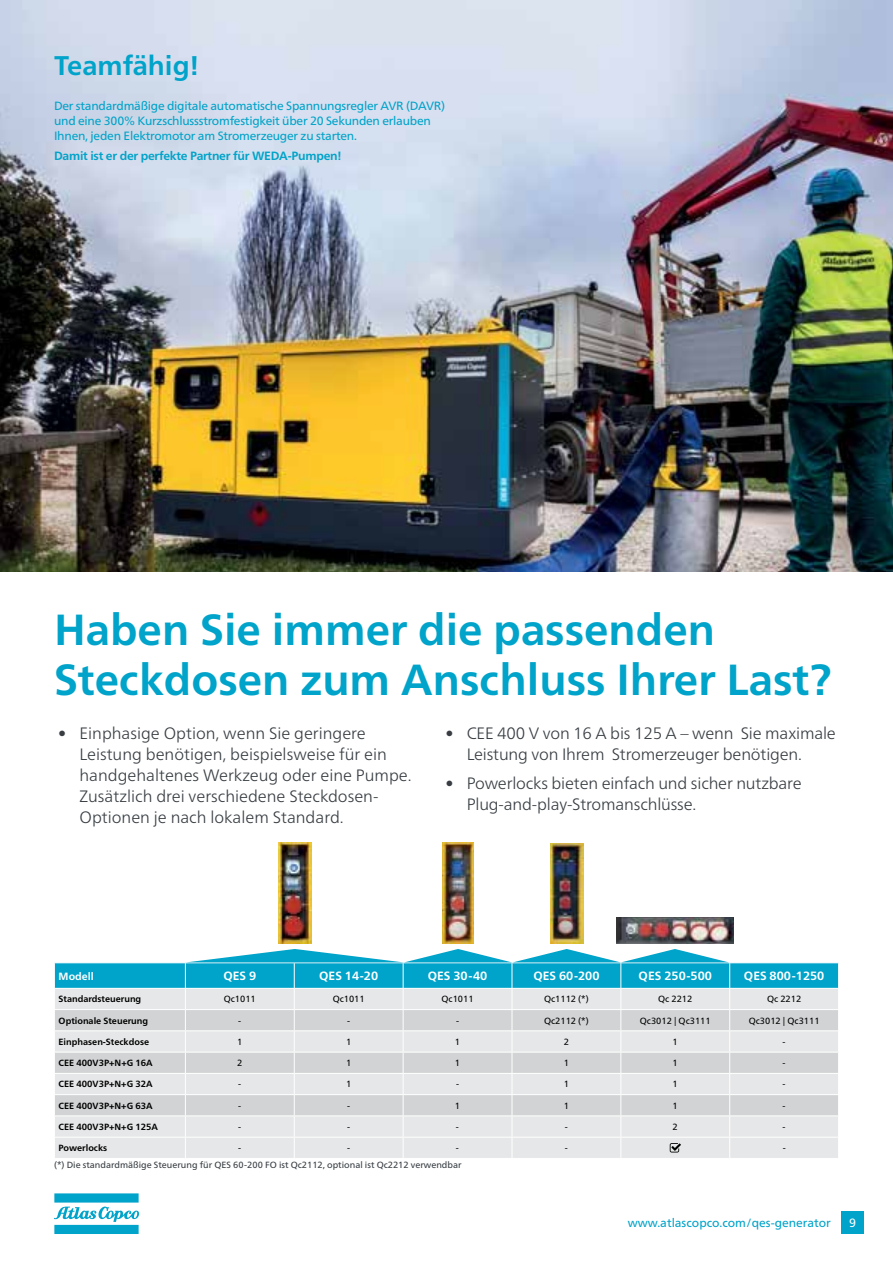
<style>
.page{position:relative;width:893px;height:1263px;background:#fff}
.page>*{position:absolute;margin:0;border:0;box-sizing:border-box;transform-origin:0 0}
.t1{font:700 43.5px/49.5px "Neue Frutiger World";color:#00a3c9}
.t2{font:700 27px "Neue Frutiger World";color:#00a3c9}
.t3{font:300 16.5px/21px "Neue Frutiger World";color:#373d42}
.t4{font:12px/15px "Neue Frutiger World";letter-spacing:-.02em;color:#00a3c9}
.t5{font:700 12px "Neue Frutiger World";color:#fff}
.t6{font:700 12px "Neue Frutiger World";letter-spacing:-.02em;color:#00a3c9}
.t7{font:12px "Neue Frutiger World";color:#00a3c9}
.t8{font:12px "Neue Frutiger World";color:#fff}
.t9{font:700 10.5px "Neue Frutiger World";color:#fff}
.t10{font:700 9px "Neue Frutiger World";color:#000}
.t11{font:9px "Neue Frutiger World";color:#000}
.t12{font:9px "Neue Frutiger World";color:#373d42}
</style>
<div class="page">
<svg style="left:54px;top:1193px;width:85px;height:41px"></svg>
<div style="left:841px;top:1211px;width:23px;height:23px;background:#00a3c9"></div>
<img style="left:0;top:0;width:893px;height:571px">
<img style="left:442px;top:842px;width:32px;height:102px">
<img style="left:278px;top:842px;width:33px;height:102px">
<img style="left:616px;top:918px;width:118px;height:26px">
<img style="left:550px;top:843px;width:33px;height:101px">
<svg style="left:54px;top:949px;width:785px;height:209px;background:#c2d9e0"></svg>
<h2 class="t2" style="left:54px;top:42px;width:146px">Teamfähig!</h2>
<p class="t4" style="left:54px;top:98px;width:393px">Der standardmäßige digitale automatische Spannungsregler AVR (DAVR) und eine 300% Kurzschlussstromfestigkeit über 20 Sekunden erlauben<br>Ihnen, jeden Elektromotor am Stromerzeuger zu starten.</p>
<p class="t6" style="left:54px;top:145px;width:289px">Damit ist er der perfekte Partner für WEDA-Pumpen!</p>
<h1 class="t1" style="left:54px;top:605px;width:779px">Haben Sie immer die passenden<br>Steckdosen zum Anschluss Ihrer Last?</h1>
<p class="t3" style="left:80px;top:722px;width:334px;text-indent:-21px">• Einphasige Option, wenn Sie geringere Leistung benötigen, beispielsweise für ein handgehaltenes Werkzeug oder eine Pumpe.<br>Zusätzlich drei verschiedene Steckdosen-Optionen je nach lokalem Standard.</p>
<p class="t3" style="left:467px;top:722px;width:371px;text-indent:-21px">• CEE 400 V von 16 A bis 125 A – wenn Sie maximale<br>Leistung von Ihrem Stromerzeuger benötigen.</p>
<p class="t3" style="left:467px;top:773px;width:336px;text-indent:-21px">• Powerlocks bieten einfach und sicher nutzbare<br>Plug-and-play-Stromanschlüsse.</p>
<p class="t9" style="left:59px;top:967px;width:37px">Modell</p>
<p class="t5" style="left:223px;top:965px;width:34px">QES 9</p>
<p class="t5" style="left:319px;top:965px;width:60px">QES 14-20</p>
<p class="t5" style="left:428px;top:965px;width:61px">QES 30-40</p>
<p class="t5" style="left:533px;top:965px;width:68px">QES 60-200</p>
<p class="t5" style="left:639px;top:965px;width:75px">QES 250-500</p>
<p class="t5" style="left:744px;top:965px;width:82px">QES 800-1250</p>
<p class="t10" style="left:59px;top:991px;width:84px">Standardsteuerung</p>
<p class="t11" style="left:224px;top:992px;width:34px">Qc1011</p>
<p class="t11" style="left:333px;top:992px;width:34px">Qc1011</p>
<p class="t11" style="left:441px;top:992px;width:34px">Qc1011</p>
<p class="t11" style="left:544px;top:992px;width:46px">Qc1112 (*)</p>
<p class="t11" style="left:658px;top:992px;width:36px">Qc 2212</p>
<p class="t11" style="left:767px;top:992px;width:36px">Qc 2212</p>
<p class="t10" style="left:59px;top:1013px;width:91px">Optionale Steuerung</p>
<p class="t11" style="left:238px;top:1013px;width:5px">-</p>
<p class="t11" style="left:347px;top:1013px;width:5px">-</p>
<p class="t11" style="left:456px;top:1013px;width:5px">-</p>
<p class="t11" style="left:544px;top:1013px;width:46px">Qc2112 (*)</p>
<p class="t11" style="left:640px;top:1013px;width:72px">Qc3012 | Qc3111</p>
<p class="t11" style="left:749px;top:1013px;width:72px">Qc3012 | Qc3111</p>
<p class="t10" style="left:59px;top:1034px;width:92px">Einphasen-Steckdose</p>
<p class="t11" style="left:237px;top:1035px;width:7px">1</p>
<p class="t11" style="left:346px;top:1035px;width:7px">1</p>
<p class="t11" style="left:455px;top:1035px;width:7px">1</p>
<p class="t11" style="left:564px;top:1035px;width:7px">2</p>
<p class="t11" style="left:673px;top:1035px;width:7px">1</p>
<p class="t11" style="left:783px;top:1035px;width:5px">-</p>
<p class="t10" style="left:59px;top:1055px;width:96px">CEE 400V3P+N+G 16A</p>
<p class="t11" style="left:237px;top:1056px;width:7px">2</p>
<p class="t11" style="left:346px;top:1056px;width:7px">1</p>
<p class="t11" style="left:455px;top:1056px;width:7px">1</p>
<p class="t11" style="left:564px;top:1056px;width:7px">1</p>
<p class="t11" style="left:673px;top:1056px;width:7px">1</p>
<p class="t11" style="left:783px;top:1056px;width:5px">-</p>
<p class="t10" style="left:59px;top:1076px;width:96px">CEE 400V3P+N+G 32A</p>
<p class="t11" style="left:238px;top:1077px;width:5px">-</p>
<p class="t11" style="left:346px;top:1077px;width:7px">1</p>
<p class="t11" style="left:456px;top:1077px;width:5px">-</p>
<p class="t11" style="left:564px;top:1077px;width:7px">1</p>
<p class="t11" style="left:673px;top:1077px;width:7px">1</p>
<p class="t11" style="left:783px;top:1077px;width:5px">-</p>
<p class="t10" style="left:59px;top:1098px;width:96px">CEE 400V3P+N+G 63A</p>
<p class="t11" style="left:238px;top:1098px;width:5px">-</p>
<p class="t11" style="left:347px;top:1098px;width:5px">-</p>
<p class="t11" style="left:455px;top:1098px;width:7px">1</p>
<p class="t11" style="left:564px;top:1098px;width:7px">1</p>
<p class="t11" style="left:673px;top:1098px;width:7px">1</p>
<p class="t11" style="left:783px;top:1098px;width:5px">-</p>
<p class="t10" style="left:59px;top:1119px;width:101px">CEE 400V3P+N+G 125A</p>
<p class="t11" style="left:238px;top:1120px;width:5px">-</p>
<p class="t11" style="left:347px;top:1120px;width:5px">-</p>
<p class="t11" style="left:456px;top:1120px;width:5px">-</p>
<p class="t11" style="left:565px;top:1120px;width:5px">-</p>
<p class="t11" style="left:673px;top:1120px;width:7px">2</p>
<p class="t11" style="left:783px;top:1120px;width:5px">-</p>
<p class="t10" style="left:59px;top:1140px;width:50px">Powerlocks</p>
<p class="t11" style="left:238px;top:1141px;width:5px">-</p>
<p class="t11" style="left:347px;top:1141px;width:5px">-</p>
<p class="t11" style="left:456px;top:1141px;width:5px">-</p>
<p class="t11" style="left:565px;top:1141px;width:5px">-</p>
<p class="t11" style="left:783px;top:1141px;width:5px">-</p>
<p class="t12" style="left:54px;top:1158px;width:409px">(*) Die standardmäßige Steuerung für QES 60-200 FO ist Qc2112, optional ist Qc2212 verwendbar</p>
<p class="t7" style="left:628px;top:1213px;width:205px">www.atlascopco.com/qes-generator</p>
<p class="t8" style="left:849px;top:1214px;width:8px">9</p>
</div>
